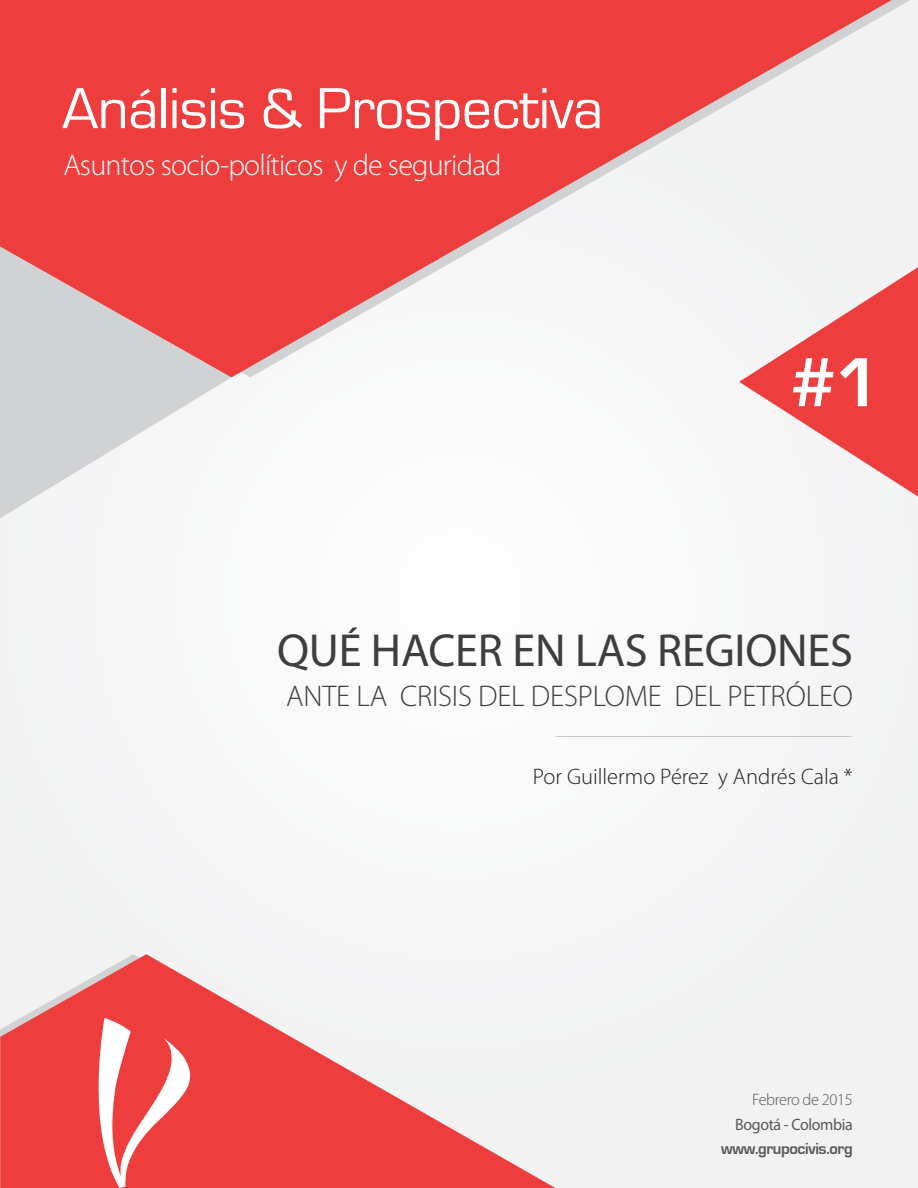
<style>
.page{position:relative;width:918px;height:1188px;background:#f6f6f7}
.page>*{position:absolute;margin:0;border:0;box-sizing:border-box;transform-origin:0 0}
.t1{font:700 72px "Eurostile";color:#fff}
.t2{font:60px "Eurostile";letter-spacing:-.01em;color:#fff}
.t3{font:46.5px "Myriad Pro";letter-spacing:-.005em;color:#3e3e3f}
.t4{font:300 30px "Myriad Pro";letter-spacing:-.025em;color:#fff}
.t5{font:300 30px "Myriad Pro";letter-spacing:-.005em;color:#3e3e3f}
.t6{font:300 22.5px "Myriad Pro";color:#231f20}
.t7{font:700 16.5px "Eurostile";letter-spacing:-.02em;color:#57585a}
.t8{font:16.5px "Myriad Pro";letter-spacing:-.02em;color:#57585a;scale:.96 1}
.t9{font:300 16.5px "Myriad Pro";letter-spacing:-.02em;color:#57585a}
</style>
<div class="page">
<svg style="left:0;top:377px;width:231px;height:141px;fill:#d2d3d5"></svg>
<svg style="left:0;top:0;width:892px;height:377px;fill:#ed3d3d"></svg>
<svg style="left:0;top:954px;width:555px;height:234px;fill:#ed3d3d"></svg>
<svg style="left:739px;top:267px;width:179px;height:230px"></svg>
<svg style="left:99px;top:1018px;width:91px;height:170px"></svg>
<h2 class="t2" style="left:62px;top:76px;width:543px">Análisis &amp; Prospectiva</h2>
<p class="t4" style="left:63px;top:149px;width:440px">Asuntos socio-políticos y de seguridad</p>
<h1 class="t1" style="left:791px;top:343px;width:91px">#1</h1>
<h3 class="t3" style="left:277px;top:622px;width:578px">QUÉ HACER EN LAS REGIONES</h3>
<p class="t5" style="left:286px;top:680px;width:569px">ANTE LA CRISIS DEL DESPLOME DEL PETRÓLEO</p>
<p class="t6" style="left:533px;top:764px;width:321px">Por Guillermo Pérez y Andrés Cala *</p>
<p class="t9" style="left:752px;top:1090px;width:102px">Febrero de 2015</p>
<p class="t8" style="left:735px;top:1115px;width:124px">Bogotá - Colombia</p>
<p class="t7" style="left:721px;top:1140px;width:133px">www.grupocivis.org</p>
</div>
